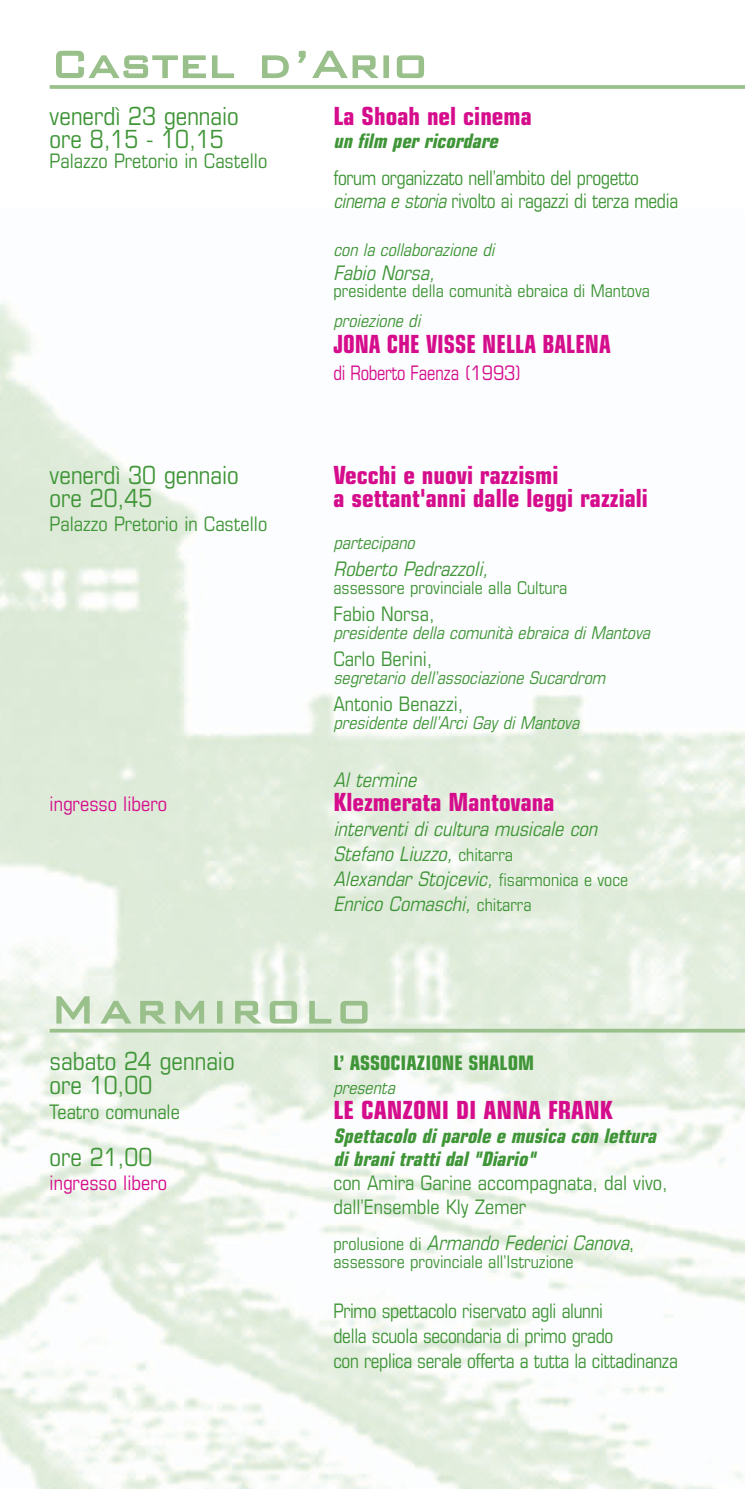
<style>
.page{position:relative;width:745px;height:1489px;background:#fff}
.page>*{position:absolute;margin:0;border:0;box-sizing:border-box;transform-origin:0 0}
.t1{font:300 50px "Bank Gothic BT";letter-spacing:.005em;color:#99c08b}
.t2{font:300 50px "Bank Gothic BT";letter-spacing:.09em;color:#99c08b}
.t3{font:700 condensed 25px "Eurostile";color:#d50d8c}
.t4{font:condensed 25px "Eurostile";color:#3f9537}
.t5{font:700 condensed 25px "Eurostile";color:#d50d8c;scale:.9 1}
.t6{font:condensed 20px/25px "Eurostile";letter-spacing:-.015em;color:#3f9537;scale:.95 1}
.t7{font:italic condensed 20px/25px "Eurostile";color:#3f9537}
.t8{font:condensed 20px/23.8px "Eurostile";letter-spacing:-.015em;color:#3f9537}
.t9{font:italic 700 condensed 20px "Eurostile";color:#3f9537}
.t10{font:condensed 20px "Eurostile";color:#d50d8c}
.t11{font:condensed 20px "Eurostile";color:#d50d8c;scale:.9 1}
.t12{font:700 condensed 20px "Eurostile";color:#3f9537}
.t13{font:italic condensed 17.5px "Eurostile";color:#3f9537}
.t14{font:condensed 17.5px "Eurostile";color:#3f9537}
.s1{font-style:italic}
.s2{font-style:normal;font-size:17.5px}
.s3{font-style:normal}
</style>
<div class="page">
<hr style="left:50px;top:85px;width:694px;height:4px;background:#99c08b">
<svg style="left:50px;top:1028px;width:694px;height:4px;background:#a7c99b"></svg>
<h1 class="t1" style="left:50px;top:31px;width:378px">Castel d’Ario</h1>
<p class="t4" style="left:50px;top:106px;width:190px">venerdì 23 gennaio</p>
<p class="t3" style="left:333px;top:106px;width:200px">La Shoah nel cinema</p>
<p class="t4" style="left:50px;top:130px;width:175px">ore 8,15 - 10,15</p>
<p class="t9" style="left:333px;top:134px;width:170px">un film per ricordare</p>
<p class="t8" style="left:50px;top:151px;width:219px">Palazzo Pretorio in Castello</p>
<p class="t6" style="left:333px;top:167px;width:364px;line-height:23.8px">forum organizzato nell’ambito del progetto <span class="s1">cinema e storia</span>rivolto ai ragazzi di terza media</p>
<p class="t13" style="left:333px;top:243px;width:166px">con la collaborazione di</p>
<p class="t7" style="left:333px;top:262px;width:106px">Fabio Norsa,</p>
<p class="t14" style="left:333px;top:284px;width:318px">presidente della comunità ebraica di Mantova</p>
<p class="t13" style="left:333px;top:314px;width:92px">proiezione di</p>
<p class="t5" style="left:333px;top:335px;width:309px">JONA CHE VISSE NELLA BALENA</p>
<p class="t11" style="left:333px;top:365px;width:210px">di Roberto Faenza (1993)</p>
<p class="t4" style="left:50px;top:465px;width:190px">venerdì 30 gennaio</p>
<p class="t3" style="left:333px;top:465px;width:226px">Vecchi e nuovi razzismi</p>
<p class="t4" style="left:50px;top:489px;width:104px">ore 20,45</p>
<p class="t3" style="left:333px;top:489px;width:316px">a settant'anni dalle leggi razziali</p>
<p class="t8" style="left:50px;top:513px;width:219px">Palazzo Pretorio in Castello</p>
<p class="t13" style="left:333px;top:536px;width:86px">partecipano</p>
<p class="t7" style="left:333px;top:558px;width:160px">Roberto Pedrazzoli,</p>
<p class="t14" style="left:333px;top:581px;width:235px">assessore provinciale alla Cultura</p>
<p class="t8" style="left:333px;top:603px;width:102px">Fabio Norsa,</p>
<p class="t13" style="left:333px;top:626px;width:321px">presidente della comunità ebraica di Mantova</p>
<p class="t8" style="left:333px;top:648px;width:100px">Carlo Berini,</p>
<p class="t13" style="left:333px;top:671px;width:276px">segretario dell’associazione Sucardrom</p>
<p class="t8" style="left:333px;top:693px;width:131px">Antonio Benazzi,</p>
<p class="t13" style="left:333px;top:716px;width:250px">presidente dell’Arci Gay di Mantova</p>
<p class="t7" style="left:333px;top:769px;width:88px">Al termine</p>
<p class="t10" style="left:50px;top:796px;width:119px">ingresso libero</p>
<p class="t3" style="left:333px;top:793px;width:222px">Klezmerata Mantovana</p>
<p class="t7" style="left:333px;top:818px;width:296px">interventi di cultura musicale con<br>Stefano Liuzzo, <span class="s2">c h i t a r r a<br></span>Alexandar Stojcevic, <span class="s2">f i s a r m o n i c a e v o c e<br></span>Enrico Comaschi, <span class="s2">c h i t a r r a</span></p>
<h1 class="t2" style="left:50px;top:976px;width:322px">Marmirolo</h1>
<p class="t4" style="left:50px;top:1051px;width:186px">sabato 24 gennaio</p>
<p class="t12" style="left:333px;top:1055px;width:202px">L’ ASSOCIAZIONE SHALOM</p>
<p class="t4" style="left:50px;top:1075px;width:104px">ore 10,00</p>
<p class="t13" style="left:333px;top:1081px;width:66px">presenta</p>
<p class="t8" style="left:50px;top:1101px;width:132px">Teatro comunale</p>
<p class="t3" style="left:333px;top:1100px;width:281px">LE CANZONI DI ANNA FRANK</p>
<p class="t9" style="left:333px;top:1127px;width:328px">Spettacolo di parole e musica con lettura</p>
<p class="t4" style="left:50px;top:1148px;width:104px">ore 21,00</p>
<p class="t9" style="left:333px;top:1151px;width:207px">di brani tratti dal "Diario"</p>
<p class="t10" style="left:50px;top:1175px;width:119px">ingresso libero</p>
<p class="t8" style="left:333px;top:1172px;width:335px">con Amira Garine accompagnata, dal vivo, dall’Ensemble Kly Zemer</p>
<p class="t7" style="left:333px;top:1232px;width:302px"><span class="s2">p r o l u s i o n e d i</span> Armando Federici Canova<span class="s3">,</span></p>
<p class="t14" style="left:333px;top:1254px;width:241px">assessore provinciale all’Istruzione</p>
<p class="t6" style="left:333px;top:1299px;width:364px">Primo spettacolo riservato agli alunni<br>della scuola secondaria di primo grado<br>con replica serale offerta a tutta la cittadinanza</p>
</div>
